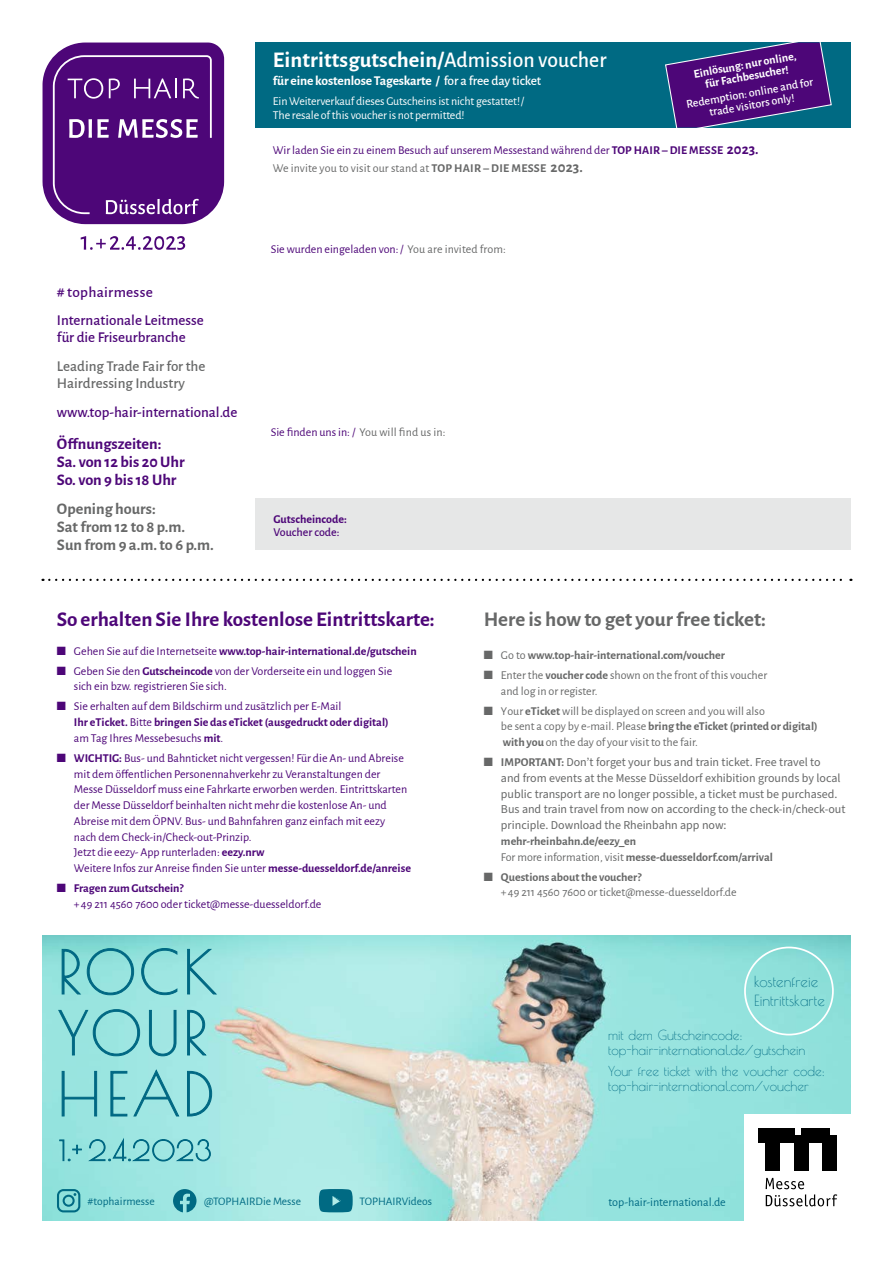
<style>
.page{position:relative;width:893px;height:1263px;background:#fff}
.page>*{position:absolute;margin:0;border:0;box-sizing:border-box;transform-origin:0 0}
.t1{font:700 22.5px "Alegreya Sans";letter-spacing:.005em;color:#fff}
.t2{font:700 21px "Alegreya Sans";color:#4d0678}
.t3{font:700 21px "Alegreya Sans";color:#676868}
.t4{font:700 16.2px/17.9px "Alegreya Sans";color:#676868}
.t5{font:700 16.2px/17.9px "Alegreya Sans";color:#4d0678}
.t6{font:500 15px/28.5px "Alegreya Sans";color:#4d0678}
.t7{font:500 15px/17.4px "Alegreya Sans";color:#676868}
.t8{font:15px/18.3px "Poiret One";color:#006a83}
.t9{font:13.5px/15px "Poiret One";color:#006a83}
.t10{font:700 13.5px "Alegreya Sans";letter-spacing:-.01em;color:#fff}
.t11{font:12.15px "Alegreya Sans";color:#006a83}
.t12{font:12px/15.8px "Alegreya Sans";color:#4d0678}
.t13{font:12px/15.8px "Alegreya Sans";color:#676868}
.t14{font:12px/15.8px "Source Sans Pro";color:#676868}
.t15{font:700 12px/15.8px "Alegreya Sans";color:#676868}
.t16{font:12px/13.5px "Alegreya Sans";letter-spacing:-.01em;color:#fff}
.t17{font:700 12px "Alegreya Sans";color:#4d0678}
.t18{font:500 12px/12px "Alegreya Sans";color:#fff;text-align:center}
.t19{font:700 12px/12px "Alegreya Sans";color:#fff;text-align:center}
.t20{font:500 12px "Alegreya Sans";color:#4d0678}
.t21{font:11.55px "Alegreya Sans";color:#006a83}
.s1{font-weight:500}
.s2{font-weight:700}
.s3{font-weight:700;font-size:15px}
.s4{color:#676868}
.s5{font-weight:700;color:#676868}
.s6{font-weight:700;font-size:15px;color:#676868}
.s7{font-weight:400}
.s8{font-family:"Alegreya Sans";font-weight:700}
</style>
<div class="page">
<img style="left:43px;top:935px;width:807px;height:285px">
<div style="left:744px;top:1114px;width:107px;height:106px;background:#fff"></div>
<svg style="left:766px;top:1178px;width:71px;height:28px"></svg>
<div style="left:759px;top:1135px;width:7px;height:7px;background:#000"></div>
<div style="left:766px;top:1128px;width:7px;height:7px;background:#000"></div>
<div style="left:766px;top:1135px;width:7px;height:7px;background:#000"></div>
<div style="left:773px;top:1128px;width:7px;height:7px;background:#000"></div>
<div style="left:773px;top:1135px;width:7px;height:7px;background:#000"></div>
<div style="left:780px;top:1128px;width:7px;height:7px;background:#000"></div>
<div style="left:780px;top:1135px;width:7px;height:7px;background:#000"></div>
<div style="left:787px;top:1128px;width:7px;height:7px;background:#000"></div>
<div style="left:787px;top:1135px;width:7px;height:7px;background:#000"></div>
<div style="left:808px;top:1128px;width:7px;height:7px;background:#000"></div>
<div style="left:808px;top:1135px;width:7px;height:7px;background:#000"></div>
<div style="left:815px;top:1128px;width:7px;height:7px;background:#000"></div>
<div style="left:815px;top:1135px;width:7px;height:7px;background:#000"></div>
<div style="left:822px;top:1128px;width:7px;height:7px;background:#000"></div>
<div style="left:822px;top:1135px;width:7px;height:14px;background:#000"></div>
<div style="left:829px;top:1135px;width:7px;height:29px;background:#000"></div>
<div style="left:766px;top:1142px;width:7px;height:29px;background:#000"></div>
<div style="left:773px;top:1142px;width:7px;height:14px;background:#000"></div>
<div style="left:773px;top:1156px;width:7px;height:8px;background:#000"></div>
<div style="left:773px;top:1164px;width:7px;height:7px;background:#000"></div>
<div style="left:822px;top:1149px;width:7px;height:15px;background:#000"></div>
<div style="left:829px;top:1164px;width:7px;height:7px;background:#000"></div>
<div style="left:759px;top:1128px;width:7px;height:7px;background:#000"></div>
<div style="left:794px;top:1135px;width:7px;height:7px;background:#000"></div>
<div style="left:794px;top:1142px;width:7px;height:7px;background:#000"></div>
<div style="left:794px;top:1149px;width:7px;height:22px;background:#000"></div>
<div style="left:801px;top:1128px;width:7px;height:43px;background:#000"></div>
<div style="left:822px;top:1164px;width:7px;height:7px;background:#000"></div>
<div style="left:255px;top:43px;width:595px;height:85px;background:#006a83"></div>
<svg style="left:665px;top:43px;width:167px;height:85px"></svg>
<svg style="left:43px;top:579px;width:808px;height:2px"></svg>
<div style="left:255px;top:499px;width:595px;height:51px;background:#e6e7e7"></div>
<svg style="left:57px;top:1189px;width:23px;height:23px"></svg>
<svg style="left:173px;top:1189px;width:23px;height:23px"></svg>
<svg style="left:319px;top:1189px;width:34px;height:23px"></svg>
<svg style="left:62px;top:949px;width:19px;height:45px"></svg>
<svg style="left:87px;top:948px;width:47px;height:47px;background:#78cccc"></svg>
<svg style="left:141px;top:948px;width:36px;height:47px;background:#81d0d0"></svg>
<svg style="left:187px;top:949px;width:30px;height:45px"></svg>
<svg style="left:58px;top:1009px;width:82px;height:47px;background:#81d0d1"></svg>
<svg style="left:149px;top:1010px;width:27px;height:46px"></svg>
<svg style="left:187px;top:1010px;width:19px;height:45px"></svg>
<svg style="left:62px;top:1071px;width:35px;height:45px;background:#79cacc"></svg>
<svg style="left:111px;top:1071px;width:16px;height:45px"></svg>
<svg style="left:134px;top:1070px;width:45px;height:46px;background:#86d2d3"></svg>
<svg style="left:187px;top:1071px;width:25px;height:45px"></svg>
<svg style="left:59px;top:1136px;width:152px;height:26px;background:#7ecdcf"></svg>
<div style="left:744px;top:946px;width:90px;height:89px;border:2px solid #fff;border-radius:50%"></div>
<svg style="left:43px;top:43px;width:181px;height:181px;background:#622388"></svg>
<svg style="left:81px;top:236px;width:104px;height:14px"></svg>
<h1 class="t1" style="left:273px;top:43px;width:335px">Eintrittsgutschein /<span class="s1">Admission voucher</span></h1>
<p class="t10" style="left:273px;top:71px;width:270px">für eine kostenlose Tageskarte / <span class="s1">for a free day ticket</span></p>
<p class="t16" style="left:273px;top:94px;width:253px">Ein Weiterverkauf dieses Gutscheins ist nicht gestattet! /<br>The resale of this voucher is not permitted!</p>
<p class="t12" style="left:273px;top:140px;width:487px;line-height:18px">Wir laden Sie ein zu einem Besuch auf unserem Messestand während der <span class="s2">TOP HAIR – DIE MESSE</span> <span class="s3">2023.<br></span><span class="s4">We invite you to visit our stand at</span> <span class="s5">TOP HAIR – DIE MESSE</span> <span class="s6">2023.</span></p>
<p class="t19" style="left:692px;top:67px;width:105px;rotate:-10deg">Einlösung: nur online, für Fachbesucher!</p>
<p class="t18" style="left:685px;top:98px;width:130px;rotate:-10deg">Redemption: online and for trade visitors only!</p>
<p class="t6" style="left:57px;top:277px;width:148px"># tophairmesse<br>Internationale Leitmesse</p>
<p class="t6" style="left:57px;top:322px;width:130px">für die Friseurbranche</p>
<p class="t7" style="left:57px;top:356px;width:150px">Leading Trade Fair for the<br>Hairdressing Industry</p>
<p class="t6" style="left:57px;top:396px;width:182px">www.top-hair-international.de</p>
<h3 class="t5" style="left:57px;top:434px;width:129px">Öffnungszeiten:<br>Sa. von 12 bis 20 Uhr<br>So. von 9 bis 18 Uhr</h3>
<h3 class="t4" style="left:57px;top:499px;width:158px">Opening hours:<br>Sat from 12 to 8 p.m.<br>Sun from 9 a.m. to 6 p.m.</h3>
<p class="t12" style="left:271px;top:241px;width:237px">Sie wurden eingeladen von: / <span class="s4">You are invited from:</span></p>
<p class="t12" style="left:271px;top:424px;width:176px">Sie finden uns in: / <span class="s4">You will find us in:</span></p>
<p class="t17" style="left:274px;top:510px;width:75px">Gutscheincode:</p>
<p class="t20" style="left:274px;top:524px;width:67px">Voucher code:</p>
<h2 class="t2" style="left:57px;top:603px;width:379px">So erhalten Sie Ihre kostenlose Eintrittskarte:</h2>
<p class="t17" style="left:57px;top:642px;width:361px">■ <span class="s7">Gehen Sie auf die Internetseite</span> www.top-hair-international.de/gutschein</p>
<p class="t12" style="left:74px;top:662px;width:320px;text-indent:-17px">■ Geben Sie den <span class="s2">Gutscheincode</span> von der Vorderseite ein und loggen Sie sich ein bzw. registrieren Sie sich.</p>
<p class="t12" style="left:74px;top:698px;width:316px;text-indent:-17px">■ Sie erhalten auf dem Bildschirm und zusätzlich per E-Mail<br><span class="s2">Ihr eTicket.</span> Bitte <span class="s2">bringen Sie das eTicket (ausgedruckt oder digital) </span>am Tag Ihres Messebesuchs <span class="s2">mit</span>.</p>
<p class="t12" style="left:74px;top:749px;width:339px;text-indent:-17px">■ <span class="s2">WICHTIG:</span> Bus- und Bahnticket nicht vergessen! Für die An- und Abreise mit dem öffentlichen Personennahverkehr zu Veranstaltungen der Messe Düsseldorf muss eine Fahrkarte erworben werden. Eintrittskarten der Messe Düsseldorf beinhalten nicht mehr die kostenlose An- und Abreise mit dem ÖPNV. Bus- und Bahnfahren ganz einfach mit eezy<br>nach dem Check-in/Check-out-Prinzip.<br>Jetzt die eezy- App runterladen: <span class="s2">eezy.nrw<br></span>Weitere Infos zur Anreise finden Sie unter <span class="s2">messe-duesseldorf.de/anreise</span></p>
<p class="t12" style="left:74px;top:880px;width:249px;text-indent:-17px">■ <span class="s2">Fragen zum Gutschein?<br></span>+ 49 211 4560 7600 oder ticket@messe-duesseldorf.de</p>
<h2 class="t3" style="left:484px;top:603px;width:283px">Here is how to get your free ticket:</h2>
<p class="t15" style="left:484px;top:646px;width:243px">■ <span class="s7">Go to</span> www.top-hair-international.com/voucher</p>
<p class="t13" style="left:501px;top:666px;width:268px;text-indent:-17px">■ Enter the <span class="s2">voucher code</span> shown on the front of this voucher and log in or register.</p>
<p class="t13" style="left:501px;top:702px;width:318px;text-indent:-17px">■ Your <span class="s2">eTicket</span> will be displayed on screen and you will also<br>be sent a copy by e-mail. Please <span class="s2">bring the eTicket (printed or digital) with you</span> on the day of your visit to the fair.</p>
<p class="t14" style="left:501px;top:755px;width:346px;text-indent:-17px">■ <span class="s8">IMPORTANT:</span> Don’t forget your bus and train ticket. Free travel to<br>and from events at the Messe Düsseldorf exhibition grounds by local public transport are no longer possible, a ticket must be purchased.<br>Bus and train travel from now on according to the check-in/check-out principle. Download the Rheinbahn app now:</p>
<p class="t15" style="left:501px;top:832px;width:274px">mehr-rheinbahn.de/eezy_en<br><span class="s7">For more information, visit</span> messe-duesseldorf.com/arrival</p>
<p class="t13" style="left:501px;top:868px;width:237px;text-indent:-17px">■ <span class="s2">Questions about the voucher?<br></span>+ 49 211 4560 7600 or ticket@messe-duesseldorf.de</p>
<p class="t8" style="left:754px;top:972px;width:72px">kostenfreie<br>Eintrittskarte</p>
<p class="t9" style="left:608px;top:1027px;width:199px">mit dem Gutscheincode: top-hair-international.de/gutschein</p>
<p class="t9" style="left:608px;top:1063px;width:218px">Your free ticket with the voucher code: top-hair-international.com/voucher</p>
<p class="t21" style="left:88px;top:1193px;width:69px">#tophairmesse</p>
<p class="t21" style="left:204px;top:1193px;width:99px">@TOPHAIRDie Messe</p>
<p class="t21" style="left:360px;top:1193px;width:74px">TOPHAIRVideos</p>
<p class="t11" style="left:608px;top:1193px;width:119px">top-hair-international.de</p>
</div>
